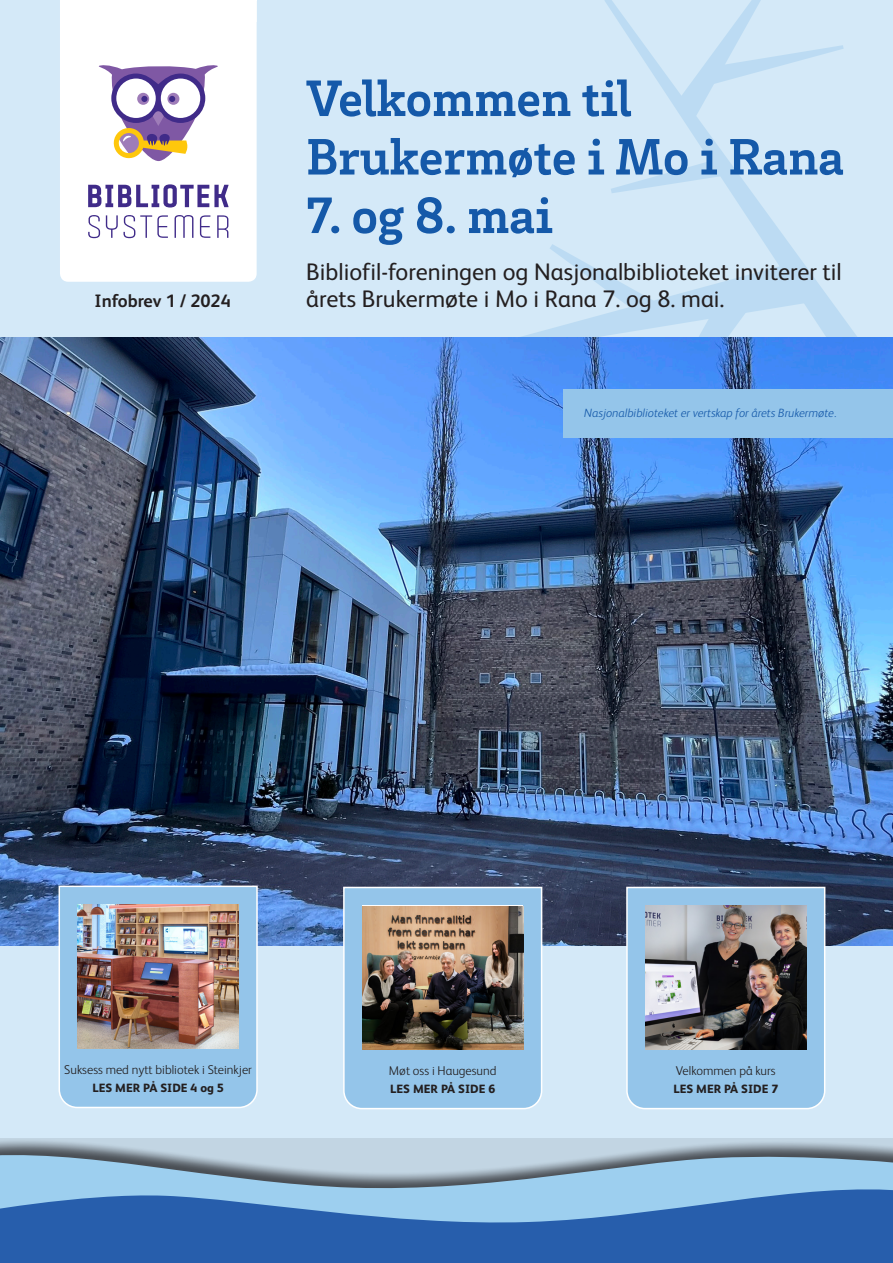
<style>
.page{position:relative;width:893px;height:1263px;background:#fff}
.page>*{position:absolute;margin:0;border:0;box-sizing:border-box;transform-origin:0 0}
.t1{font:700 52.5px "Brix Slab";color:#1559a9}
.t2{font:24px/27.5px "FS Albert";color:#231f20}
.t3{font:700 18px "FS Albert";color:#231f20}
.t4{font:300 12.75px "FS Albert";color:#231f20}
.t5{font:italic 300 12px "FS Albert";color:#1559a9}
.t6{font:800 12px "FS Albert";color:#231f20}
</style>
<div class="page">
<div style="left:0;top:0;width:893px;height:1138px;background:#d4e9f8"></div>
<svg style="left:0;top:1138px;width:893px;height:8px;background:#bed1df"></svg>
<svg style="left:0;top:1146px;width:893px;height:34px;background:#9cb6c8"></svg>
<svg style="left:0;top:1180px;width:893px;height:83px;background:#4b7fbe"></svg>
<svg style="left:604px;top:0;width:289px;height:337px;background:#d1e7f7"></svg>
<svg style="left:675px;top:0;width:169px;height:117px;background:#cfe6f7"></svg>
<svg style="left:611px;top:158px;width:113px;height:35px;background:#cbe4f6"></svg>
<svg style="left:480px;top:244px;width:329px;height:93px;background:#cce4f6"></svg>
<svg style="left:60px;top:22px;width:197px;height:260px"></svg>
<svg style="left:88px;top:184px;width:140px;height:23px"></svg>
<svg style="left:88px;top:215px;width:12px;height:23px"></svg>
<svg style="left:106px;top:215px;width:62px;height:23px"></svg>
<svg style="left:175px;top:215px;width:18px;height:23px"></svg>
<svg style="left:200px;top:215px;width:10px;height:23px"></svg>
<svg style="left:217px;top:215px;width:11px;height:23px"></svg>
<svg style="left:98px;top:64px;width:121px;height:97px"></svg>
<svg style="left:60px;top:0;width:197px;height:22px"></svg>
<hr style="left:60px;top:0;width:196px;height:1px;background:#fff">
<img style="left:0;top:337px;width:893px;height:608px">
<svg style="left:625px;top:886px;width:201px;height:224px;background:#9ac6e8"></svg>
<img style="left:646px;top:906px;width:160px;height:144px">
<svg style="left:342px;top:886px;width:201px;height:224px;background:#9ac5e7"></svg>
<img style="left:362px;top:906px;width:161px;height:144px">
<svg style="left:58px;top:874px;width:200px;height:235px;background:#94bee1"></svg>
<img style="left:78px;top:905px;width:160px;height:144px">
<div style="left:563px;top:389px;width:330px;height:48px;background:#94c5ea"></div>
<p class="t3" style="left:94px;top:290px;width:138px">Infobrev 1 / 2024</p>
<p class="t1" style="left:306px;top:64px;width:327px">Velkommen til</p>
<p class="t1" style="left:306px;top:122px;width:539px">Brukermøte i Mo i Rana</p>
<p class="t1" style="left:306px;top:181px;width:248px">7. og 8. mai</p>
<p class="t2" style="left:306px;top:258px;width:537px">Bibliofil-foreningen og Nasjonalbiblioteket inviterer til årets Brukermøte i Mo i Rana 7. og 8. mai.</p>
<p class="t5" style="left:584px;top:406px;width:254px">Nasjonalbiblioteket er vertskap for årets Brukermøte.</p>
<p class="t4" style="left:64px;top:1062px;width:189px">Suksess med nytt bibliotek i Steinkjer</p>
<p class="t6" style="left:93px;top:1081px;width:133px">LES MER PÅ SIDE 4 og 5</p>
<p class="t4" style="left:389px;top:1064px;width:109px">Møt oss i Haugesund</p>
<p class="t6" style="left:390px;top:1082px;width:106px">LES MER PÅ SIDE 6</p>
<p class="t4" style="left:676px;top:1064px;width:101px">Velkommen på kurs</p>
<p class="t6" style="left:673px;top:1082px;width:106px">LES MER PÅ SIDE 7</p>
</div>
